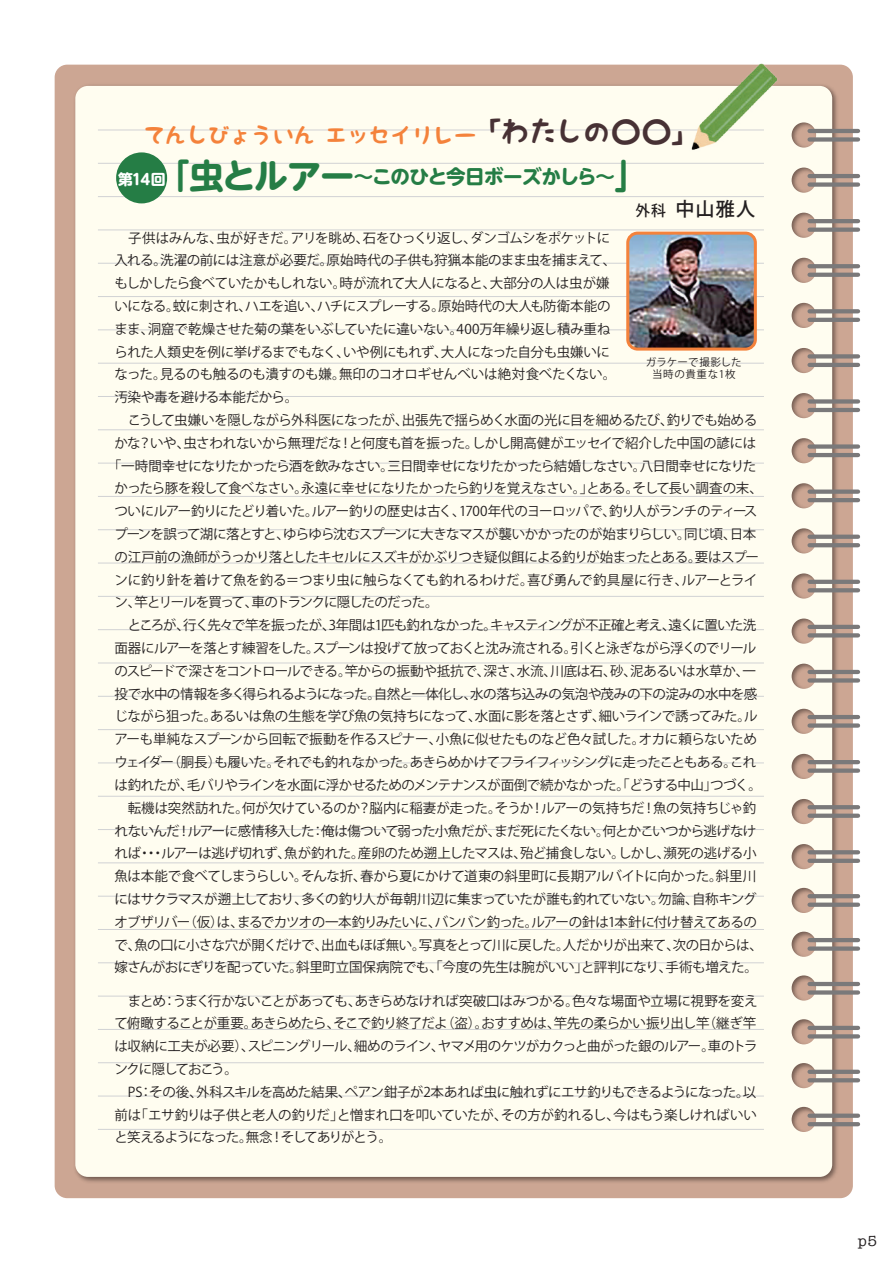
<style>
.page{position:relative;width:893px;height:1263px;background:#fff}
.page>*{position:absolute;margin:0;border:0;box-sizing:border-box;transform-origin:0 0}
.t1{font:23.4px "K Fhimaji";letter-spacing:-.08em;color:#f4823b}
.t2{font:700 19.5px "UD Shin M Go Pro";letter-spacing:-.03em;color:#257d45}
.t3{font:500 19.2px "Koz Go Pro";color:#231f20}
.t4{font:15px "American Typewriter";color:#231f20}
.t5{font:700 14.85px "UD Shin M Go Pro";color:#fff}
.t6{font:13.5px/22.8px "Koz Go Pr 6 N";letter-spacing:-.04em;color:#231f20}
.t7{font:13.5px "Koz Go Pr 6 N";letter-spacing:-.02em;color:#231f20}
.t8{font:13.5px "Koz Go Pr 6 N";letter-spacing:-.07em;color:#231f20}
.t9{font:13.5px "Koz Go Pr 6 N";letter-spacing:-.06em;color:#231f20}
.t10{font:13.5px "Koz Go Pr 6 N";letter-spacing:-.09em;color:#231f20}
.t11{font:10.5px/12.6px "Koz Go Pro";letter-spacing:.06em;color:#231f20;text-align:center}
.s1{font-size:29.7px;color:#473134}
.s2{font-size:34.5px}
.s3{font-size:14.85px}
</style>
<div class="page">
<div style="left:55px;top:65px;width:798px;height:1133px;background:#cca693;border-radius:13px"></div>
<div style="left:75px;top:86px;width:757px;height:1091px;background:#fffdf0"></div>
<hr style="left:98px;top:130px;width:666px;height:1px;background:#d1d2d4">
<hr style="left:98px;top:163px;width:666px;height:1px;background:#d1d2d4">
<hr style="left:98px;top:196px;width:666px;height:1px;background:#d1d2d4">
<hr style="left:98px;top:229px;width:666px;height:1px;background:#d1d2d4">
<hr style="left:98px;top:263px;width:666px;height:1px;background:#d1d2d4">
<hr style="left:98px;top:296px;width:666px;height:1px;background:#d1d2d4">
<hr style="left:98px;top:329px;width:666px;height:1px;background:#d1d2d4">
<hr style="left:98px;top:363px;width:666px;height:1px;background:#d1d2d4">
<hr style="left:98px;top:396px;width:666px;height:1px;background:#d1d2d4">
<hr style="left:98px;top:429px;width:666px;height:1px;background:#d1d2d4">
<hr style="left:98px;top:463px;width:666px;height:1px;background:#d1d2d4">
<hr style="left:98px;top:496px;width:666px;height:1px;background:#d1d2d4">
<hr style="left:98px;top:529px;width:666px;height:1px;background:#d1d2d4">
<hr style="left:98px;top:563px;width:666px;height:1px;background:#d1d2d4">
<hr style="left:98px;top:596px;width:666px;height:1px;background:#d1d2d4">
<hr style="left:98px;top:629px;width:666px;height:1px;background:#d1d2d4">
<hr style="left:98px;top:662px;width:666px;height:1px;background:#d1d2d4">
<hr style="left:98px;top:696px;width:666px;height:1px;background:#d1d2d4">
<hr style="left:98px;top:729px;width:666px;height:1px;background:#d1d2d4">
<hr style="left:98px;top:762px;width:666px;height:1px;background:#d1d2d4">
<hr style="left:98px;top:796px;width:666px;height:1px;background:#d1d2d4">
<hr style="left:98px;top:829px;width:666px;height:1px;background:#d1d2d4">
<hr style="left:98px;top:862px;width:666px;height:1px;background:#d1d2d4">
<hr style="left:98px;top:896px;width:666px;height:1px;background:#d1d2d4">
<hr style="left:98px;top:929px;width:666px;height:1px;background:#d1d2d4">
<hr style="left:98px;top:962px;width:666px;height:1px;background:#d1d2d4">
<hr style="left:98px;top:996px;width:666px;height:1px;background:#d1d2d4">
<hr style="left:98px;top:1029px;width:666px;height:1px;background:#d1d2d4">
<hr style="left:98px;top:1062px;width:666px;height:1px;background:#d1d2d4">
<hr style="left:98px;top:1095px;width:666px;height:1px;background:#d1d2d4">
<hr style="left:98px;top:1129px;width:666px;height:1px;background:#d1d2d4">
<hr style="left:809px;top:129px;width:49px;height:4px;background:#7a797a">
<div style="left:809px;top:137px;width:49px;height:5px;background:#7a797a"></div>
<hr style="left:809px;top:174px;width:49px;height:4px;background:#7a797a">
<div style="left:809px;top:182px;width:49px;height:5px;background:#7a797a"></div>
<hr style="left:809px;top:219px;width:49px;height:4px;background:#7a797a">
<svg style="left:809px;top:228px;width:49px;height:4px"></svg>
<hr style="left:809px;top:264px;width:49px;height:4px;background:#7a797a">
<hr style="left:809px;top:273px;width:49px;height:4px;background:#7a797a">
<svg style="left:809px;top:309px;width:49px;height:4px"></svg>
<hr style="left:809px;top:318px;width:49px;height:4px;background:#7a797a">
<svg style="left:809px;top:354px;width:49px;height:4px"></svg>
<hr style="left:809px;top:363px;width:49px;height:4px;background:#7a797a">
<div style="left:809px;top:399px;width:49px;height:5px;background:#7a797a"></div>
<hr style="left:809px;top:408px;width:49px;height:4px;background:#7a797a">
<div style="left:809px;top:444px;width:49px;height:5px;background:#7a797a"></div>
<hr style="left:809px;top:453px;width:49px;height:4px;background:#7a797a">
<div style="left:809px;top:489px;width:49px;height:5px;background:#7a797a"></div>
<hr style="left:809px;top:498px;width:49px;height:4px;background:#7a797a">
<hr style="left:809px;top:535px;width:49px;height:4px;background:#7a797a">
<hr style="left:809px;top:543px;width:49px;height:4px;background:#7a797a">
<hr style="left:809px;top:580px;width:49px;height:4px;background:#7a797a">
<svg style="left:809px;top:588px;width:49px;height:4px"></svg>
<hr style="left:809px;top:625px;width:49px;height:4px;background:#7a797a">
<svg style="left:809px;top:633px;width:49px;height:4px"></svg>
<hr style="left:809px;top:670px;width:49px;height:4px;background:#7a797a">
<div style="left:809px;top:678px;width:49px;height:5px;background:#7a797a"></div>
<hr style="left:809px;top:715px;width:49px;height:4px;background:#7a797a">
<div style="left:809px;top:723px;width:49px;height:5px;background:#7a797a"></div>
<hr style="left:809px;top:760px;width:49px;height:4px;background:#7a797a">
<div style="left:809px;top:768px;width:49px;height:5px;background:#7a797a"></div>
<hr style="left:809px;top:805px;width:49px;height:4px;background:#7a797a">
<div style="left:809px;top:813px;width:49px;height:5px;background:#7a797a"></div>
<svg style="left:809px;top:850px;width:49px;height:4px"></svg>
<hr style="left:809px;top:859px;width:49px;height:4px;background:#7a797a">
<hr style="left:809px;top:894px;width:49px;height:4px;background:#7a797a">
<div style="left:809px;top:902px;width:49px;height:5px;background:#7a797a"></div>
<hr style="left:809px;top:938px;width:49px;height:4px;background:#7a797a">
<div style="left:809px;top:946px;width:49px;height:5px;background:#7a797a"></div>
<hr style="left:809px;top:982px;width:49px;height:4px;background:#7a797a">
<div style="left:809px;top:990px;width:49px;height:5px;background:#7a797a"></div>
<hr style="left:809px;top:1026px;width:49px;height:4px;background:#7a797a">
<svg style="left:809px;top:1034px;width:49px;height:4px"></svg>
<hr style="left:809px;top:1070px;width:49px;height:4px;background:#7a797a">
<svg style="left:809px;top:1078px;width:49px;height:4px"></svg>
<div style="left:809px;top:1113px;width:49px;height:5px;background:#7a797a"></div>
<hr style="left:809px;top:1122px;width:49px;height:4px;background:#7a797a">
<div style="left:116px;top:152px;width:51px;height:51px;background:#257d45;border-radius:50%"></div>
<img style="left:628px;top:233px;width:127px;height:116px">
<div style="left:626px;top:232px;width:131px;height:119px;border:3px solid #f4823b;border-radius:10px"></div>
<img style="left:689px;top:63px;width:91px;height:88px">
<h1 class="t1" style="left:143px;top:122px;width:559px">てんしびょういん エッセイリレー<span class="s1">「わたしの〇〇」</span></h1>
<p class="t5" style="left:118px;top:167px;width:49px">第14回</p>
<h2 class="t2" style="left:155px;top:160px;width:496px"><span class="s2">「虫とルアー</span>～このひと今日ボーズかしら～<span class="s2">」</span></h2>
<h3 class="t3" style="left:635px;top:197px;width:121px"><span class="s3">外科</span> 中山雅人</h3>
<p class="t6" style="left:114px;top:227px;width:497px">　子供はみんな、虫が好きだ。アリを眺め、石をひっくり返し、ダンゴムシをポケットに</p>
<p class="t7" style="left:114px;top:253px;width:503px">入れる。洗濯の前には注意が必要だ。原始時代の子供も狩猟本能のまま虫を捕まえて、</p>
<p class="t6" style="left:114px;top:272px;width:497px">もしかしたら食べていたかもしれない。時が流れて大人になると、大部分の人は虫が嫌</p>
<p class="t6" style="left:114px;top:295px;width:497px">いになる。蚊に刺され、ハエを追い、ハチにスプレーする。原始時代の大人も防衛本能の</p>
<p class="t6" style="left:114px;top:318px;width:498px">まま、洞窟で乾燥させた菊の葉をいぶしていたに違いない。400万年繰り返し積み重ね</p>
<p class="t6" style="left:114px;top:341px;width:497px">られた人類史を例に挙げるまでもなく、いや例にもれず、大人になった自分も虫嫌いに</p>
<p class="t7" style="left:114px;top:367px;width:503px">なった。見るのも触るのも潰すのも嫌。無印のコオロギせんべいは絶対食べたくない。</p>
<p class="t7" style="left:114px;top:390px;width:185px">汚染や毒を避ける本能だから。</p>
<p class="t6" style="left:114px;top:409px;width:644px">　こうして虫嫌いを隠しながら外科医になったが、出張先で揺らめく水面の光に目を細めるたび、釣りでも始める</p>
<p class="t6" style="left:114px;top:432px;width:643px">かな？いや、虫さわれないから無理だな！と何度も首を振った。しかし開高健がエッセイで紹介した中国の諺には</p>
<p class="t6" style="left:108px;top:455px;width:650px">「一時間幸せになりたかったら酒を飲みなさい。三日間幸せになりたかったら結婚しなさい。八日間幸せになりた</p>
<p class="t6" style="left:114px;top:477px;width:650px">かったら豚を殺して食べなさい。永遠に幸せになりたかったら釣りを覚えなさい。」とある。そして長い調査の末、</p>
<p class="t8" style="left:114px;top:504px;width:644px">ついにルアー釣りにたどり着いた。ルアー釣りの歴史は古く、1700年代のヨーロッパで、釣り人がランチのティース</p>
<p class="t6" style="left:114px;top:523px;width:643px">プーンを誤って湖に落とすと、ゆらゆら沈むスプーンに大きなマスが襲いかかったのが始まりらしい。同じ頃、日本</p>
<p class="t6" style="left:114px;top:546px;width:646px">の江戸前の漁師がうっかり落としたキセルにスズキがかぶりつき疑似餌による釣りが始まったとある。要はスプー</p>
<p class="t7" style="left:114px;top:572px;width:644px">ンに釣り針を着けて魚を釣る＝つまり虫に触らなくても釣れるわけだ。喜び勇んで釣具屋に行き、ルアーとライ</p>
<p class="t10" style="left:114px;top:595px;width:326px">ン、竿とリールを買って、車のトランクに隠したのだった。</p>
<p class="t8" style="left:128px;top:618px;width:630px">ところが、行く先々で竿を振ったが、3年間は1匹も釣れなかった。キャスティングが不正確と考え、遠くに置いた洗</p>
<p class="t9" style="left:114px;top:640px;width:643px">面器にルアーを落とす練習をした。スプーンは投げて放っておくと沈み流される。引くと泳ぎながら浮くのでリール</p>
<p class="t6" style="left:114px;top:660px;width:643px">のスピードで深さをコントロールできる。竿からの振動や抵抗で、深さ、水流、川底は石、砂、泥あるいは水草か、一</p>
<p class="t6" style="left:114px;top:683px;width:644px">投で水中の情報を多く得られるようになった。自然と一体化し、水の落ち込みの気泡や茂みの下の淀みの水中を感</p>
<p class="t6" style="left:114px;top:705px;width:645px">じながら狙った。あるいは魚の生態を学び魚の気持ちになって、水面に影を落とさず、細いラインで誘ってみた。ル</p>
<p class="t6" style="left:114px;top:728px;width:644px">アーも単純なスプーンから回転で振動を作るスピナー、小魚に似せたものなど色々試した。オカに頼らないため</p>
<p class="t8" style="left:114px;top:754px;width:643px">ウェイダー（胴長）も履いた。それでも釣れなかった。あきらめかけてフライフィッシングに走ったこともある。これ</p>
<p class="t6" style="left:114px;top:774px;width:649px">は釣れたが、毛バリやラインを水面に浮かせるためのメンテナンスが面倒で続かなかった。「どうする中山」つづく。</p>
<p class="t6" style="left:128px;top:797px;width:630px">転機は突然訪れた。何が欠けているのか？脳内に稲妻が走った。そうか！ルアーの気持ちだ！魚の気持ちじゃ釣</p>
<p class="t6" style="left:114px;top:819px;width:643px">れないんだ！ルアーに感情移入した：俺は傷ついて弱った小魚だが、まだ死にたくない。何とかこいつから逃げなけ</p>
<p class="t7" style="left:114px;top:846px;width:644px">れば・・・ルアーは逃げ切れず、魚が釣れた。産卵のため遡上したマスは、殆ど捕食しない。しかし、瀕死の逃げる小</p>
<p class="t6" style="left:114px;top:865px;width:643px">魚は本能で食べてしまうらしい。そんな折、春から夏にかけて道東の斜里町に長期アルバイトに向かった。斜里川</p>
<p class="t6" style="left:114px;top:888px;width:644px">にはサクラマスが遡上しており、多くの釣り人が毎朝川辺に集まっていたが誰も釣れていない。勿論、自称キング</p>
<p class="t6" style="left:114px;top:911px;width:644px">オブザリバー（仮）は、まるでカツオの一本釣りみたいに、バンバン釣った。ルアーの針は1本針に付け替えてあるの</p>
<p class="t6" style="left:114px;top:933px;width:650px">で、魚の口に小さな穴が開くだけで、出血もほぼ無い。写真をとって川に戻した。人だかりが出来て、次の日からは、</p>
<p class="t6" style="left:114px;top:956px;width:645px">嫁さんがおにぎりを配っていた。斜里町立国保病院でも「今度の先生は腕がいい」と評判になり、手術も増えた。</p>
<p class="t6" style="left:429px;top:956px;width:15px">、</p>
<p class="t6" style="left:114px;top:989px;width:645px">　まとめ：うまく行かないことがあっても、あきらめなければ突破口はみつかる。色々な場面や立場に視野を変えて俯瞰することが重要。あきらめたら、そこで釣り終了だよ（盗）。おすすめは、竿先の柔らかい振り出し竿（継ぎ竿は収納に工夫が必要）、スピニングリール、細めのライン、ヤマメ用のケツがカクっと曲がった銀のルアー。車のトランクに隠しておこう。<br>　PS：その後、外科スキルを高めた結果、ペアン鉗子が2本あれば虫に触れずにエサ釣りもできるようになった。以前は「エサ釣りは子供と老人の釣りだ」と憎まれ口を叩いていたが、その方が釣れるし、今はもう楽しければいいと笑えるようになった。無念！そしてありがとう。</p>
<p class="t11" style="left:646px;top:356px;width:97px">ガラケーで撮影した当時の貴重な1枚</p>
<p class="t4" style="left:858px;top:1232px;width:21px">p5</p>
</div>
